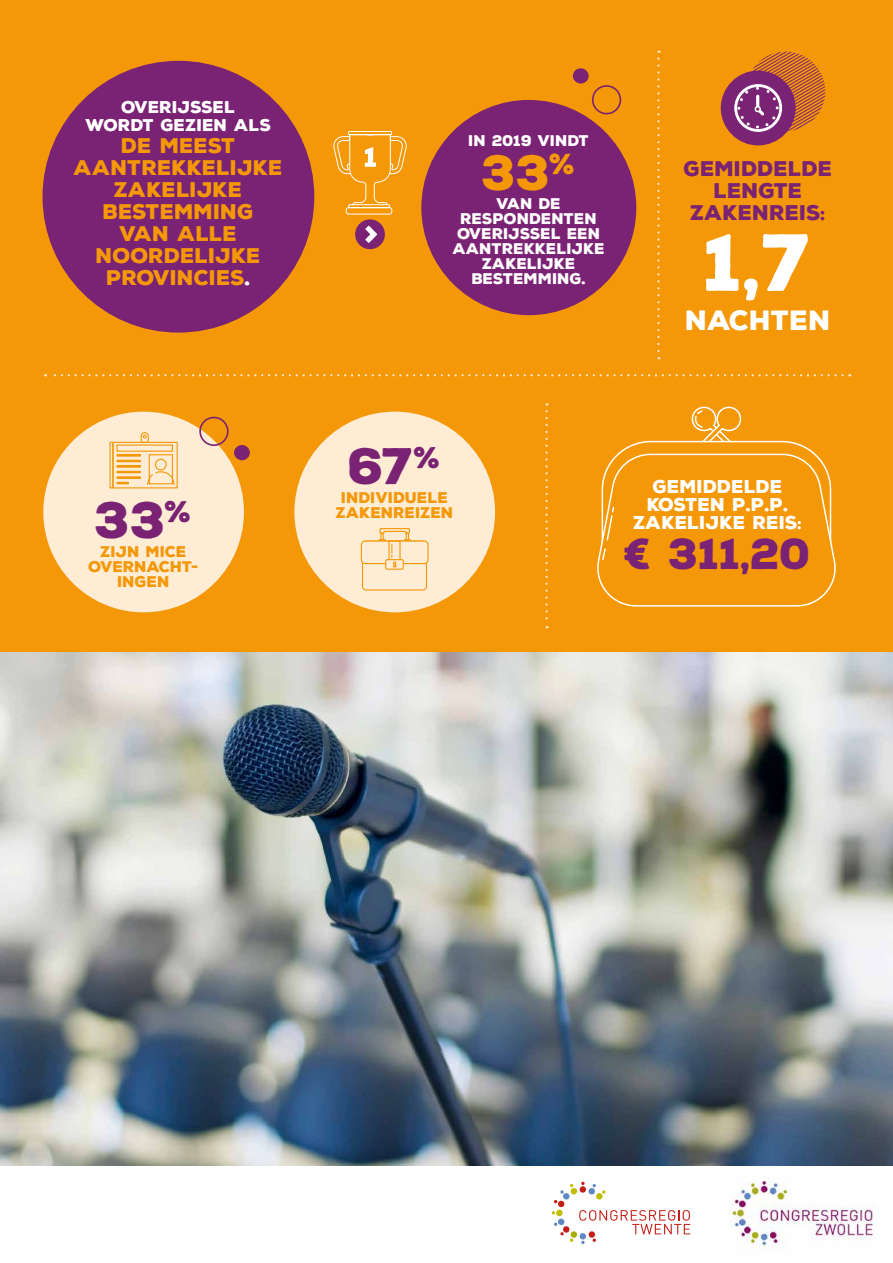
<style>
.page{position:relative;width:893px;height:1263px;background:#fff}
.page>*{position:absolute;margin:0;border:0;box-sizing:border-box;transform-origin:0 0}
.t1{font:900 78px "Nexa Rust Sans";color:#fff}
.t2{font:900 49.65px "Nexa Rust Sans";color:#7a2273}
.t3{font:900 48px "Nexa Rust Sans";color:#f49807}
.t4{font:900 42px "Nexa Rust Sans";color:#7a2273}
.t5{font:900 27px "Nexa Rust Sans";color:#fff}
.t6{font:900 20.55px/21.9px "Nexa Rust Sans";color:#f49807;text-align:center}
.t7{font:900 20.55px/21.9px "Nexa Rust Sans";color:#7a2273;text-align:center}
.t8{font:900 18px/18px "Nexa Rust Sans";color:#fff;text-align:center}
.t9{font:900 16.5px/18px "Nexa Rust Sans";color:#fff;text-align:center}
.t10{font:900 15px/15px "Nexa Rust Sans";color:#fff;text-align:center}
.t11{font:900 15px/15px "Nexa Rust Sans";color:#f49807;text-align:center}
.s1{color:#fff}
</style>
<div class="page">
<img style="left:729px;top:1180px;width:146px;height:71px">
<img style="left:0;top:652px;width:893px;height:513px">
<div style="left:0;top:0;width:893px;height:652px;background:#f49807"></div>
<svg style="left:572px;top:68px;width:50px;height:47px"></svg>
<div style="left:43px;top:61px;width:271px;height:272px;background:#7a2273;border-radius:50%"></div>
<svg style="left:333px;top:131px;width:74px;height:84px"></svg>
<div style="left:421px;top:100px;width:215px;height:215px;background:#7a2273;border-radius:50%"></div>
<div style="left:721px;top:71px;width:75px;height:74px;background:#7a2273;border-radius:50%"></div>
<div style="left:734px;top:84px;width:48px;height:48px;border:3px solid #fff;border-radius:50%"></div>
<svg style="left:737px;top:52px;width:89px;height:83px"></svg>
<svg style="left:657px;top:59px;width:3px;height:300px"></svg>
<svg style="left:545px;top:403px;width:3px;height:225px"></svg>
<svg style="left:45px;top:374px;width:798px;height:2px"></svg>
<div style="left:355px;top:219px;width:30px;height:30px;background:#7a2273;border-radius:50%"></div>
<svg style="left:365px;top:226px;width:12px;height:17px"></svg>
<div style="left:43px;top:412px;width:201px;height:200px;background:#feecd5;border-radius:50%"></div>
<div style="left:294px;top:412px;width:201px;height:200px;background:#feecd5;border-radius:50%"></div>
<div style="left:112px;top:442px;width:66px;height:46px;border:1px solid #f49807"></div>
<div style="left:149px;top:454px;width:24px;height:30px;border:1px solid #f49807"></div>
<div style="left:116px;top:454px;width:25px;height:3px;border:1px solid #f49807"></div>
<div style="left:116px;top:444px;width:57px;height:8px;border:1px solid #f49807"></div>
<div style="left:116px;top:460px;width:25px;height:2px;border:1px solid #f49807"></div>
<div style="left:116px;top:465px;width:25px;height:3px;border:1px solid #f49807"></div>
<div style="left:116px;top:471px;width:25px;height:2px;border:1px solid #f49807"></div>
<svg style="left:116px;top:477px;width:24px;height:7px"></svg>
<div style="left:155px;top:459px;width:12px;height:11px;border:1px solid #f49807;border-radius:50%"></div>
<svg style="left:140px;top:432px;width:9px;height:11px"></svg>
<svg style="left:147px;top:471px;width:28px;height:14px"></svg>
<div style="left:362px;top:540px;width:65px;height:50px;border:1px solid #f49807;border-radius:4px"></div>
<div style="left:361px;top:541px;width:67px;height:23px;background:#feecd5;border-radius:4px"></div>
<div style="left:361px;top:540px;width:68px;height:24px;border:1px solid #f49807;border-radius:4px"></div>
<div style="left:385px;top:559px;width:19px;height:11px;border:1px solid #f49807;border-radius:2px"></div>
<svg style="left:378px;top:528px;width:33px;height:40px"></svg>
<svg style="left:597px;top:406px;width:239px;height:201px"></svg>
<div style="left:199px;top:417px;width:30px;height:29px;border:2px solid #7a2273;border-radius:50%"></div>
<div style="left:234px;top:445px;width:16px;height:15px;background:#7a2273;border-radius:50%"></div>
<svg style="left:552px;top:1182px;width:138px;height:62px"></svg>
<p class="t9" style="left:85px;top:98px;width:187px">OVERIJSSEL<br>WORDT GEZIEN ALS</p>
<h3 class="t6" style="left:74px;top:135px;width:210px">DE MEEST<br>AANTREKKELIJKE<br>ZAKELIJKE<br>BESTEMMING<br>VAN ALLE<br>NOORDELIJKE<br>PROVINCIES<span class="s1">.</span></h3>
<p class="t10" style="left:469px;top:133px;width:122px">IN 2019 VINDT</p>
<h3 class="t3" style="left:482px;top:140px;width:95px">33<sup>%</sup></h3>
<p class="t10" style="left:453px;top:196px;width:154px">VAN DE<br>RESPONDENTEN<br>OVERIJSSEL EEN<br>AANTREKKELIJKE<br>ZAKELIJKE<br>BESTEMMING.</p>
<h3 class="t7" style="left:684px;top:158px;width:150px">GEMIDDELDE<br>LENGTE<br>ZAKENREIS:</h3>
<h1 class="t1" style="left:704px;top:210px;width:109px">1,7</h1>
<h3 class="t5" style="left:685px;top:302px;width:147px">NACHTEN</h3>
<h2 class="t2" style="left:95px;top:487px;width:98px">33<sup>%</sup></h2>
<p class="t11" style="left:88px;top:544px;width:112px">ZIJN MICE<br>OVERNACHT-<br>INGEN</p>
<h2 class="t2" style="left:348px;top:433px;width:94px">67<sup>%</sup></h2>
<p class="t11" style="left:336px;top:490px;width:119px">INDIVIDUELE<br>ZAKENREIZEN</p>
<p class="t8" style="left:633px;top:477px;width:170px">GEMIDDELDE<br>KOSTEN P.P.P.<br>ZAKELIJKE REIS:</p>
<h3 class="t4" style="left:624px;top:525px;width:188px">€ 311,20</h3>
</div>
